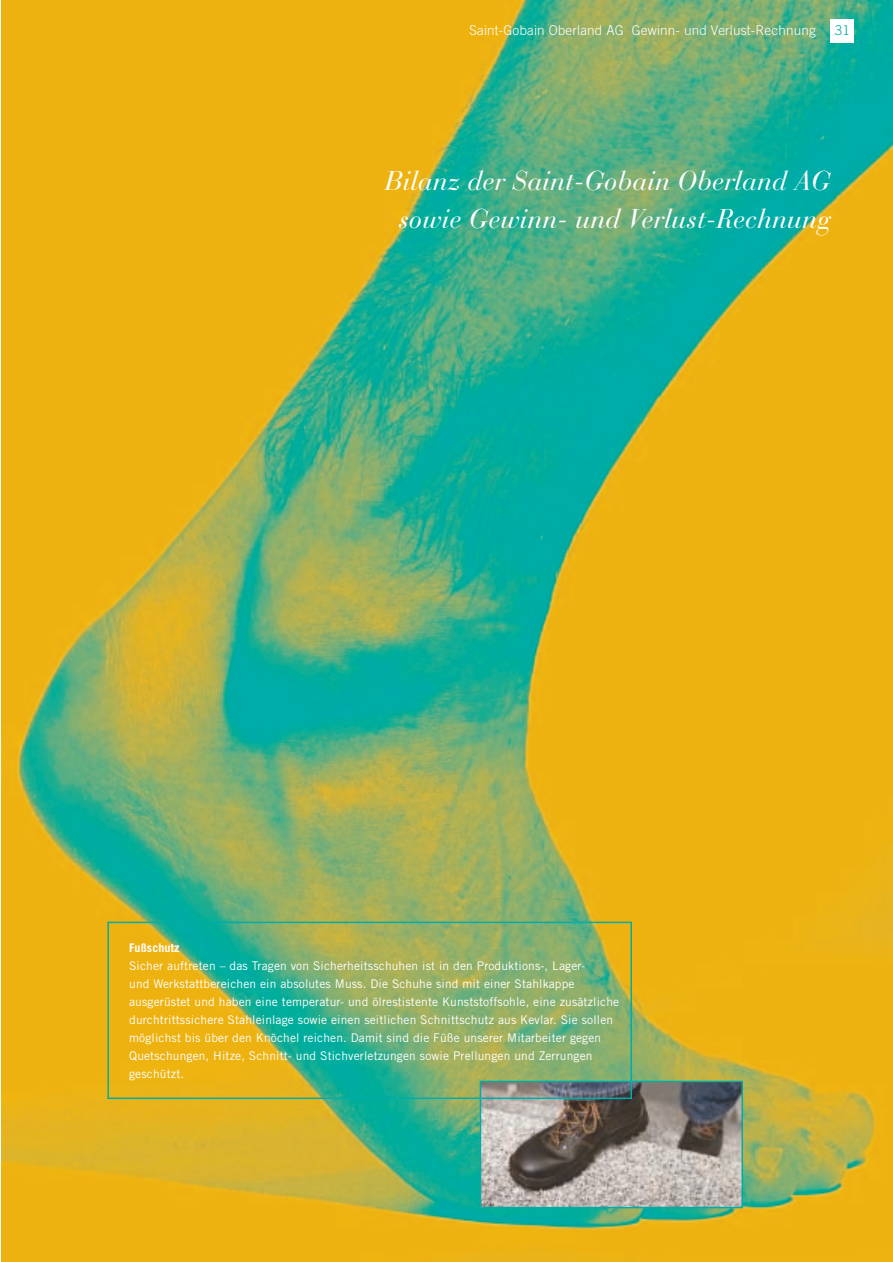
<style>
.page{position:relative;width:893px;height:1262px;background:#fff}
.page>*{position:absolute;margin:0;border:0;box-sizing:border-box;transform-origin:0 0}
.t1{font:italic 27px/37.5px "Bauer Bodoni";color:#fff;text-align:center}
.t2{font:300 13.5px "Trade Gothic";letter-spacing:.01em;color:#fff}
.t3{font:300 13.5px "Trade Gothic";color:#00ada8}
.t4{font:12px/18px "Trade Gothic";letter-spacing:.01em;color:#fff}
.t5{font:700 12px "Trade Gothic";letter-spacing:.01em;color:#fff}
</style>
<div class="page">
<img style="left:1px;top:0;width:891px;height:1261px">
<svg style="left:107px;top:921px;width:636px;height:288px;background:#9caa59"></svg>
<div style="left:830px;top:19px;width:24px;height:24px;background:#fff"></div>
<p class="t2" style="left:469px;top:26px;width:347px">Saint-Gobain Oberland AG Gewinn- und Verlust-Rechnung</p>
<p class="t3" style="left:834px;top:26px;width:17px">31</p>
<h1 class="t1" style="left:385px;top:165px;width:447px">Bilanz der Saint-Gobain Oberland AG sowie Gewinn- und Verlust-Rechnung</h1>
<p class="t5" style="left:129px;top:943px;width:52px">Fußschutz</p>
<p class="t4" style="left:129px;top:958px;width:491px">Sicher auftreten – das Tragen von Sicherheitsschuhen ist in den Produktions-, Lager-<br>und Werkstattbereichen ein absolutes Muss. Die Schuhe sind mit einer Stahlkappe ausgerüstet und haben eine temperatur- und ölrestistente Kunststoffsohle, eine zusätzliche durchtrittssichere Stahleinlage sowie einen seitlichen Schnittschutz aus Kevlar. Sie sollen möglichst bis über den Knöchel reichen. Damit sind die Füße unserer Mitarbeiter gegen Quetschungen, Hitze, Schnitt- und Stichverletzungen sowie Prellungen und Zerrungen geschützt.</p>
</div>
